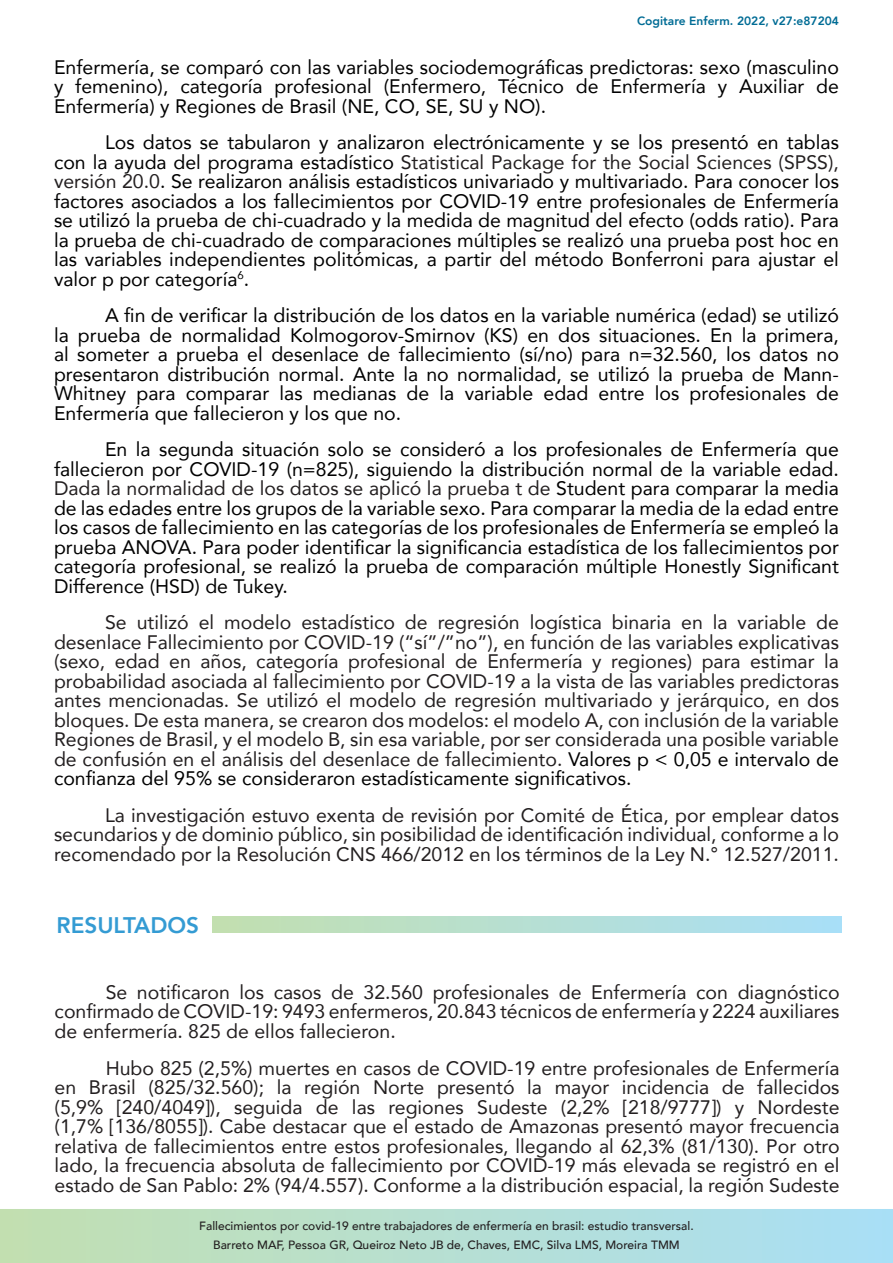
<style>
.page{position:relative;width:893px;height:1263px;background:#fff}
.page>*{position:absolute;margin:0;border:0;box-sizing:border-box;transform-origin:0 0}
.t1{font:800 22.5px "Avenir";color:#349bd3}
.TEXTO{font:19.5px/19.5px "Avenir";color:#000001;text-align:justify}
.TEXTO-2{font:19.5px/19.5px "Avenir";color:#231f20;text-align:justify}
.t2{font:500 12px/18.6px "Avenir";color:#231f20;text-align:center}
.t3{font:800 12px "Avenir";color:#006c95}
.s1{color:#231f20}
.s2{color:#000001}
</style>
<div class="page">
<svg style="left:0;top:1209px;width:893px;height:54px;background:#b6dfd2"></svg>
<div style="left:212px;top:916px;width:629px;height:17px;background:linear-gradient(to right,#c3dfaf,#a9dff7)"></div>
<p class="t3" style="left:637px;top:10px;width:203px">Cogitare Enferm. 2022, v27:e87204</p>
<p class="TEXTO" style="left:54px;top:56px;width:786px">Enfermería, se comparó con las variables sociodemográficas predictoras: sexo (masculino y femenino), categoría profesional (Enfermero, Técnico de Enfermería y Auxiliar de Enfermería) y Regiones de Brasil (NE, CO, SE, SU y NO).</p>
<p class="TEXTO" style="left:54px;top:132px;width:786px;text-indent:51px">Los datos se tabularon y analizaron electrónicamente y se los presentó en tablas con la ayuda del programa estadístico <span class="s1">Statistical Package for the Social Sciences (SPSS), versión 20.0</span>. Se realizaron análisis estadísticos univariado y multivariado. Para conocer los factores asociados a los fallecimientos por COVID-19 entre profesionales de Enfermería se utilizó la prueba de chi-cuadrado y la medida de magnitud del efecto (odds ratio). Para la prueba de chi-cuadrado de comparaciones múltiples se realizó una prueba post hoc en las variables independientes politómicas, a partir del método Bonferroni para ajustar el valor p por categoría<sup>6</sup>.</p>
<p class="TEXTO" style="left:54px;top:305px;width:786px;text-indent:51px">A fin de verificar la distribución de los datos en la variable numérica (edad) se utilizó la prueba de normalidad Kolmogorov-Smirnov (KS) en dos situaciones. En la primera, al someter a prueba el desenlace de fallecimiento (sí/no) para n=32.560, los datos no presentaron distribución normal. Ante la no normalidad, se utilizó la prueba de Mann-Whitney para comparar las medianas de la variable edad entre los profesionales de Enfermería que fallecieron y los que no.</p>
<p class="TEXTO" style="left:54px;top:439px;width:786px;text-indent:51px">En la segunda situación solo se consideró a los profesionales de Enfermería que fallecieron por COVID-19 (n=825), siguiendo la distribución normal de la variable edad.<br><span class="s1">Dada la normalidad de los datos se aplicó la prueba t de</span> Student para comparar la media de las edades entre los grupos de la variable sexo. Para comparar la media de la edad entre los casos de fallecimiento en las categorías de los profesionales de Enfermería se empleó la prueba ANOVA. Para poder identificar la significancia estadística de los fallecimientos por categoría profesional, se realizó la prueba de comparación múltiple Honestly Significant Difference (HSD) de Tukey.</p>
<p class="TEXTO-2" style="left:54px;top:612px;width:786px;text-indent:51px">Se utilizó el modelo estadístico de regresión logística binaria en la variable de desenlace Fallecimiento por COVID-19 (“sí”/”no”), en función de las variables explicativas (sexo, edad en años, categoría profesional de Enfermería y regiones) para estimar la probabilidad asociada al fallecimiento por COVID-19 a la vista de las variables predictoras antes mencionadas. Se utilizó el modelo de regresión multivariado y jerárquico, en dos bloques. De esta manera, se crearon dos modelos: el modelo A, con inclusión de la variable Regiones de Brasil, y el modelo B, sin esa variable, por ser considerada una posible variable de confusión en el análisis del desenlace de fallecimiento. <span class="s2">Valores p &lt; 0,05 e intervalo de confianza del 95% se consideraron estadísticamente significativos.</span></p>
<p class="TEXTO-2" style="left:54px;top:804px;width:786px;text-indent:51px">La investigación estuvo exenta de revisión por Comité de Ética, por emplear datos secundarios y de dominio público, sin posibilidad de identificación individual, conforme a lo recomendado por la Resolución CNS 466/2012 en los términos de la Ley N.° 12.527/2011.</p>
<p class="t1" style="left:57px;top:904px;width:144px">RESULTADOS</p>
<p class="TEXTO-2" style="left:55px;top:982px;width:786px;text-indent:51px">Se notificaron los casos de 32.560 profesionales de Enfermería con diagnóstico confirmado de COVID-19: 9493 enfermeros, 20.843 técnicos de enfermería y 2224 auxiliares de enfermería. 825 de ellos fallecieron.</p>
<p class="TEXTO-2" style="left:55px;top:1057px;width:786px;text-indent:51px">Hubo 825 (2,5%) muertes en casos de COVID-19 entre profesionales de Enfermería en Brasil (825/32.560); la región Norte presentó la mayor incidencia de fallecidos (5,9% [240/4049]), seguida de las regiones Sudeste (2,2% [218/9777]) y Nordeste (1,7% [136/8055]). Cabe destacar que el estado de Amazonas presentó mayor frecuencia relativa de fallecimientos entre estos profesionales, llegando al 62,3% (81/130). Por otro lado, la frecuencia absoluta de fallecimiento por COVID-19 más elevada se registró en el estado de San Pablo: 2% (94/4.557). Conforme a la distribución espacial, la región Sudeste</p>
<p class="t2" style="left:199px;top:1216px;width:496px">Fallecimientos por covid-19 entre trabajadores de enfermería en brasil: estudio transversal.<br>Barreto MAF, Pessoa GR, Queiroz Neto JB de, Chaves, EMC, Silva LMS, Moreira TMM</p>
</div>
